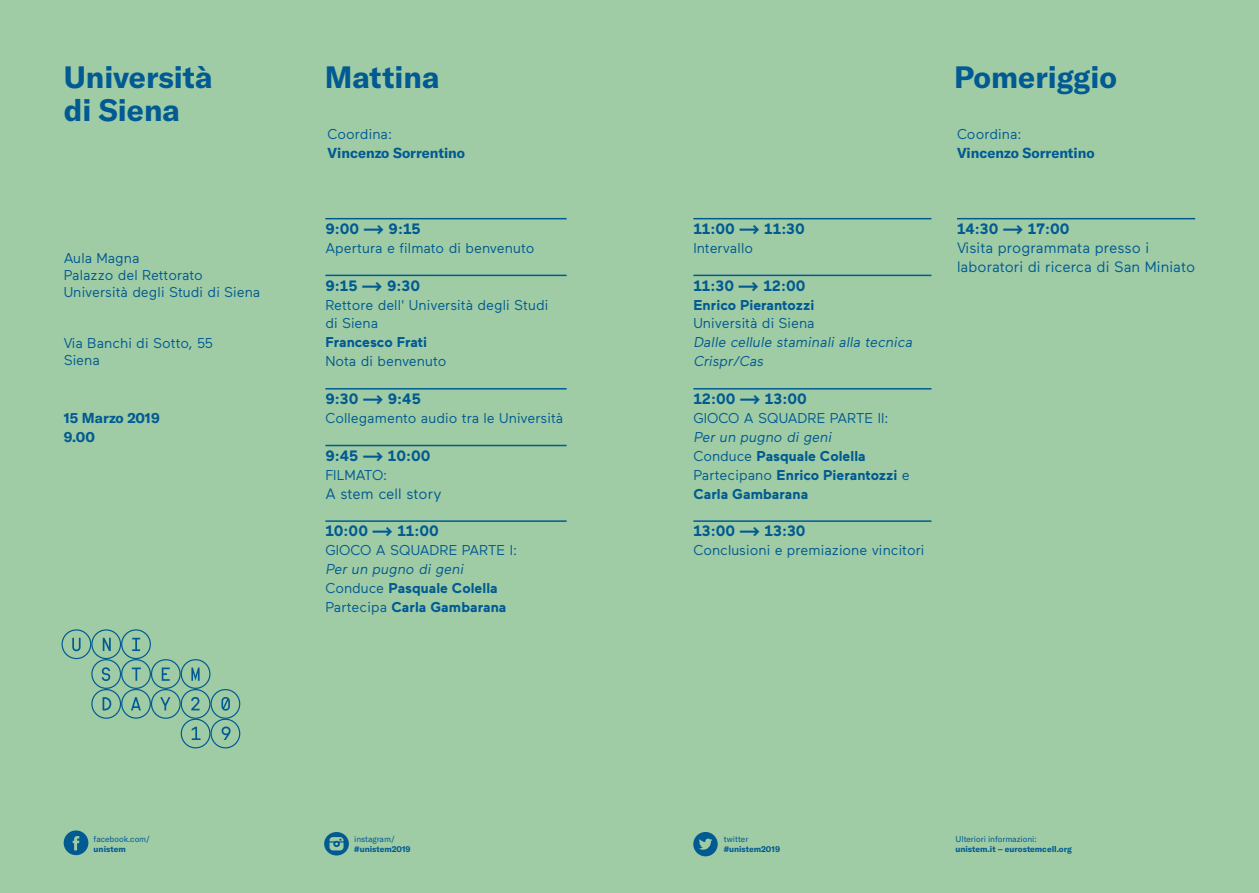
<style>
.page{position:relative;width:1259px;height:893px;background:#a0cca5}
.page>*{position:absolute;margin:0;border:0;box-sizing:border-box;transform-origin:0 0}
.t1{font:700 30.45px "GT America";color:#015a92}
.t2{font:700 15px "Maax";color:#015a92}
.t3{font:15px/18.9px "Maax";color:#015a92}
.t4{font:14.25px/17.1px "Maax";color:#015a92}
.t5{font:700 14.25px/18.9px "Maax";color:#015a92}
.t6{font:700 14.25px/18.9px "GT America";color:#015a92}
.t7{font:italic 14.25px/18.9px "Maax";color:#015a92}
.t8{font:700 8.25px "GT America";color:#015a92}
.t9{font:8.25px "GT America";color:#015a92}
.s1{font-weight:400;font-style:italic}
.s2{font-weight:400}
</style>
<div class="page">
<svg style="left:693px;top:832px;width:24px;height:24px"></svg>
<svg style="left:64px;top:830px;width:24px;height:25px"></svg>
<svg style="left:324px;top:832px;width:25px;height:23px"></svg>
<svg style="left:62px;top:629px;width:178px;height:119px"></svg>
<hr style="left:325px;top:218px;width:241px;height:1px;background:#015a92">
<hr style="left:325px;top:275px;width:241px;height:1px;background:#015a92">
<hr style="left:325px;top:388px;width:241px;height:2px;background:#015a92">
<hr style="left:325px;top:445px;width:241px;height:1px;background:#015a92">
<hr style="left:325px;top:520px;width:241px;height:2px;background:#015a92">
<hr style="left:693px;top:218px;width:238px;height:1px;background:#015a92">
<hr style="left:693px;top:275px;width:238px;height:1px;background:#015a92">
<hr style="left:693px;top:388px;width:238px;height:2px;background:#015a92">
<hr style="left:693px;top:520px;width:238px;height:2px;background:#015a92">
<hr style="left:957px;top:218px;width:238px;height:1px;background:#015a92">
<h1 class="t1" style="left:64px;top:58px;width:150px">Università</h1>
<h1 class="t1" style="left:325px;top:58px;width:116px">Mattina</h1>
<h1 class="t1" style="left:64px;top:91px;width:118px">di Siena</h1>
<h1 class="t1" style="left:954px;top:58px;width:164px">Pomeriggio</h1>
<p class="t4" style="left:327px;top:126px;width:66px">Coordina:</p>
<p class="t6" style="left:327px;top:144px;width:139px">Vincenzo Sorrentino</p>
<p class="t4" style="left:957px;top:126px;width:66px">Coordina:</p>
<p class="t6" style="left:957px;top:144px;width:139px">Vincenzo Sorrentino</p>
<p class="t4" style="left:64px;top:249px;width:198px">Aula Magna<br>Palazzo del Rettorato<br>Università degli Studi di Siena</p>
<p class="t4" style="left:64px;top:335px;width:150px">Via Banchi di Sotto, 55<br>Siena</p>
<p class="t6" style="left:64px;top:408px;width:97px">15 Marzo 2019<br>9.00</p>
<p class="t2" style="left:325px;top:221px;width:97px">9:00 ---&gt; 9:15</p>
<p class="t4" style="left:325px;top:239px;width:211px">Apertura e filmato di benvenuto</p>
<p class="t2" style="left:325px;top:277px;width:96px">9:15 ---&gt; 9:30</p>
<p class="t4" style="left:325px;top:295px;width:224px;line-height:18.9px">Rettore dell' Università degli Studi di Siena</p>
<p class="t5" style="left:325px;top:333px;width:103px">Francesco Frati</p>
<p class="t4" style="left:325px;top:353px;width:123px">Nota di benvenuto</p>
<p class="t2" style="left:325px;top:391px;width:97px">9:30 ---&gt; 9:45</p>
<p class="t4" style="left:325px;top:410px;width:239px">Collegamento audio tra le Università</p>
<p class="t2" style="left:325px;top:447px;width:107px">9:45 ---&gt; 10:00</p>
<p class="t4" style="left:325px;top:466px;width:64px">FILMATO:</p>
<p class="t3" style="left:325px;top:484px;width:118px">A stem cell story</p>
<p class="t2" style="left:325px;top:523px;width:115px">10:00 ---&gt; 11:00</p>
<p class="t4" style="left:325px;top:542px;width:193px">GIOCO A SQUADRE PARTE I:</p>
<p class="t5" style="left:325px;top:560px;width:182px"><span class="s1">Per un pugno di geni<br></span><span class="s2">Conduce</span> Pasquale Colella<br><span class="s2">Partecipa</span> Carla Gambarana</p>
<p class="t2" style="left:693px;top:221px;width:113px">11:00 ---&gt; 11:30</p>
<p class="t4" style="left:693px;top:239px;width:61px">Intervallo</p>
<p class="t2" style="left:693px;top:277px;width:114px">11:30 ---&gt; 12:00</p>
<p class="t5" style="left:693px;top:295px;width:122px">Enrico Pierantozzi</p>
<p class="t4" style="left:693px;top:315px;width:123px">Università di Siena</p>
<p class="t7" style="left:693px;top:333px;width:223px">Dalle cellule staminali alla tecnica<br>Crispr/Cas</p>
<p class="t2" style="left:693px;top:391px;width:115px">12:00 ---&gt; 13:00</p>
<p class="t4" style="left:693px;top:410px;width:197px">GIOCO A SQUADRE PARTE II:</p>
<p class="t5" style="left:693px;top:428px;width:218px"><span class="s1">Per un pugno di geni<br></span><span class="s2">Conduce</span> Pasquale Colella<br><span class="s2">Partecipano</span> Enrico Pierantozzi <span class="s2">e<br></span>Carla Gambarana</p>
<p class="t2" style="left:693px;top:523px;width:114px">13:00 ---&gt; 13:30</p>
<p class="t4" style="left:693px;top:542px;width:232px">Conclusioni e premiazione vincitori</p>
<p class="t2" style="left:957px;top:221px;width:114px">14:30 ---&gt; 17:00</p>
<p class="t3" style="left:957px;top:238px;width:240px">Visita programmata presso i laboratori di ricerca di San Miniato</p>
<p class="t9" style="left:94px;top:834px;width:58px">facebook.com/</p>
<p class="t8" style="left:94px;top:844px;width:34px">unistem</p>
<p class="t9" style="left:354px;top:834px;width:42px">instagram/</p>
<p class="t8" style="left:354px;top:843px;width:58px">#unistem2019</p>
<p class="t9" style="left:723px;top:834px;width:26px">twitter</p>
<p class="t8" style="left:723px;top:844px;width:58px">#unistem2019</p>
<p class="t9" style="left:955px;top:834px;width:83px">Ulteriori informazioni:</p>
<p class="t8" style="left:955px;top:844px;width:118px">unistem.it – eurostemcell.org</p>
</div>
